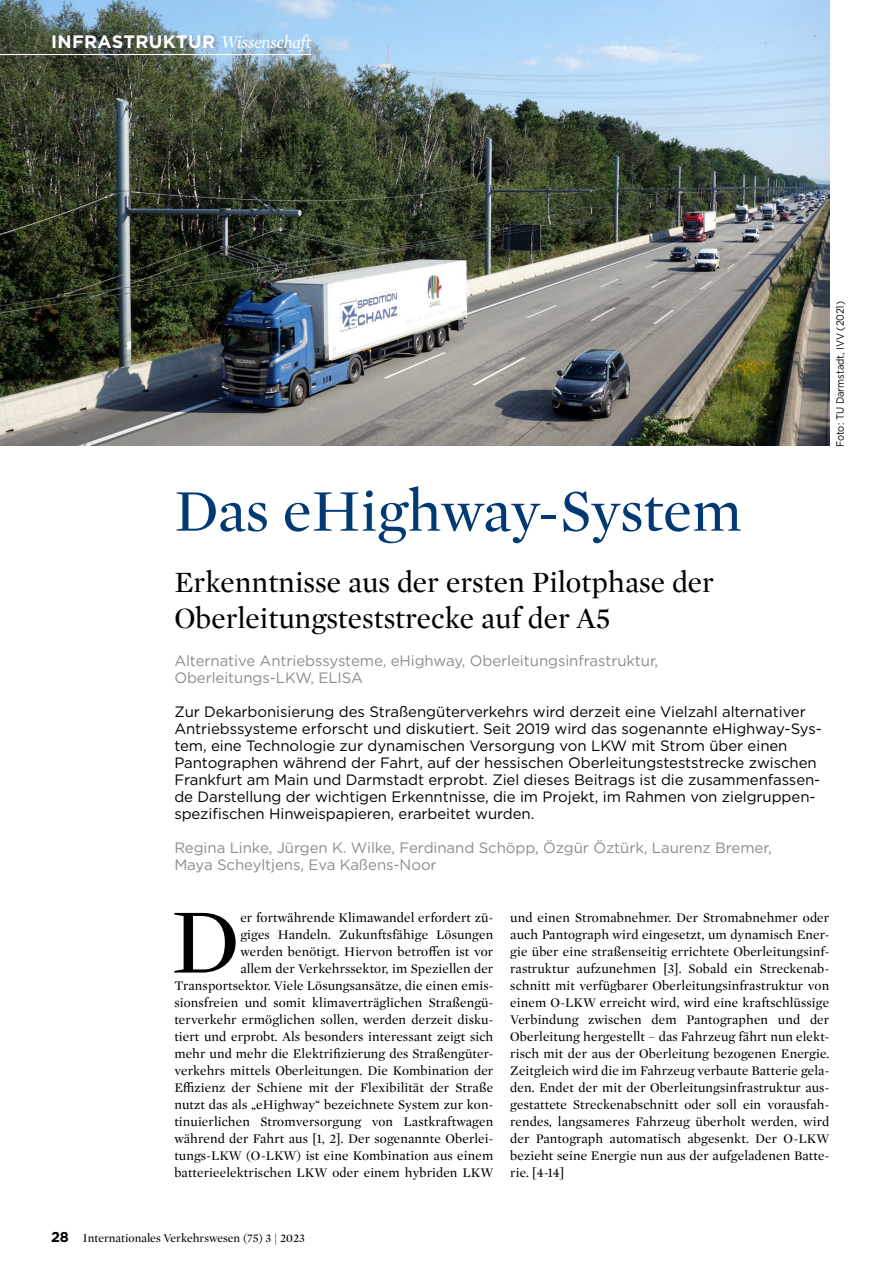
<style>
.page{position:relative;width:893px;height:1263px;background:#fff}
.page>*{position:absolute;margin:0;border:0;box-sizing:border-box;transform-origin:0 0}
._03__Copy_Text_Initial{font:93.6px "Mercury Display";color:#000}
._01__Head_Standard_Wissenschaft_blau{font:60px "Mercury Display";color:#003974}
._01__UnterHeadline{font:30px/36px "Mercury Display";color:#000}
.t1{font:700 18px "Gotham";letter-spacing:.02em;color:#fff}
._02__Vorspann{font:15px/17px "Gotham";letter-spacing:-.005em;color:#000}
._02a__Die_Autoren{font:15px/17px "Gotham";letter-spacing:-.005em;color:#8a8c8e}
._02__Schlagworte{font:15px/17px "Gotham";letter-spacing:-.005em;color:#8a8c8e}
._03__Copy_Text_Initial-2{font:13.5px/17px "Mercury Display";letter-spacing:.01em;color:#000;text-align:right}
.t2{font:12px "Mercury Display";color:#000}
._04__BU{font:10.5px "Gotham";letter-spacing:-.005em;color:#000;scale:.9 1}
.s1{font-family:"Mercury Display";font-weight:400;font-style:italic}
.s2{font-family:"Gotham";font-weight:700;font-size:14.25px}
</style>
<div class="page">
<img style="left:0;top:0;width:829px;height:445px">
<hr style="left:0;top:54px;width:311px;height:1px;background:#fff">
<p class="t1" style="left:51px;top:30px;width:262px">INFRASTRUKTUR <span class="s1">Wissenschaft</span></p>
<p class="_04__BU" style="left:833px;top:447px;width:164px;rotate:-90deg">Foto: TU Darmstadt, IVV (2021)</p>
<p class="_01__Head_Standard_Wissenschaft_blau" style="left:174px;top:469px;width:569px">Das eHighway-System</p>
<p class="_01__UnterHeadline" style="left:174px;top:563px;width:541px">Erkenntnisse aus der ersten Pilotphase der<br>Oberleitungsteststrecke auf der A5</p>
<p class="_02__Schlagworte" style="left:174px;top:652px;width:485px">Alternative Antriebssysteme, eHighway, Oberleitungsinfrastruktur,<br>Oberleitungs-LKW, ELISA</p>
<p class="_02__Vorspann" style="left:174px;top:703px;width:649px">Zur Dekarbonisierung des Straßengüterverkehrs wird derzeit eine Vielzahl alternativer Antriebssysteme erforscht und diskutiert. Seit 2019 wird das sogenannte eHighway-Sys&shy;tem, eine Technologie zur dynamischen Versorgung von LKW mit Strom über einen Pantographen während der Fahrt, auf der hessischen Oberleitungsteststrecke zwischen Frankfurt am Main und Darmstadt erprobt. Ziel dieses Beitrags ist die zusammenfassen&shy;de Darstellung der wichtigen Erkenntnisse, die im Projekt, im Rahmen von zielgruppen&shy;spezifischen Hinweispapieren, erarbeitet wurden.</p>
<p class="_02a__Die_Autoren" style="left:174px;top:839px;width:599px">Regina Linke, Jürgen K. Wilke, Ferdinand Schöpp, Özgür Öztürk, Laurenz Bremer,<br>Maya Scheyltjens, Eva Kaßens-Noor</p>
<p class="_03__Copy_Text_Initial" style="left:171px;top:877px;width:70px">D</p>
<p class="_03__Copy_Text_Initial-2" style="left:174px;top:908px;width:320px">er fortwährende Klimawandel erfordert zü-<br>giges Handeln. Zukunftsfähige Lösungen<br>werden benötigt. Hiervon betroffen ist vor<br>allem der Verkehrssektor, im Speziellen der Transportsektor. Viele Lösungsansätze, die einen emis&shy;sionsfreien und somit klimaverträglichen Straßengü&shy;terverkehr ermöglichen sollen, werden derzeit disku&shy;tiert und erprobt. Als besonders interessant zeigt sich mehr und mehr die Elektrifizierung des Straßengüter&shy;verkehrs mittels Oberleitungen. Die Kombination der Effizienz der Schiene mit der Flexibilität der Straße nutzt das als „eHighway“ bezeichnete System zur kon&shy;tinuierlichen Stromversorgung von Lastkraftwagen während der Fahrt aus [1, 2]. Der sogenannte Oberlei&shy;tungs-LKW (O-LKW) ist eine Kombination aus einem batterieelektrischen LKW oder einem hybriden LKW</p>
<p class="_03__Copy_Text_Initial-2" style="left:510px;top:908px;width:320px;text-align:justify">und einen Stromabnehmer. Der Stromabnehmer oder auch Pantograph wird eingesetzt, um dynamisch Ener&shy;gie über eine straßenseitig errichtete Oberleitungsinf&shy;rastruktur aufzunehmen [3]. Sobald ein Streckenab&shy;schnitt mit verfügbarer Oberleitungsinfrastruktur von einem O-LKW erreicht wird, wird eine kraftschlüssige Verbindung zwischen dem Pantographen und der Oberleitung hergestellt – das Fahrzeug fährt nun elekt&shy;risch mit der aus der Oberleitung bezogenen Energie.<br>Zeitgleich wird die im Fahrzeug verbaute Batterie gela&shy;den. Endet der mit der Oberleitungsinfrastruktur aus&shy;gestattete Streckenabschnitt oder soll ein vorausfah&shy;rendes, langsameres Fahrzeug überholt werden, wird der Pantograph automatisch abgesenkt. Der O-LKW bezieht seine Energie nun aus der aufgeladenen Batte&shy;rie. [4-14]</p>
<p class="t2" style="left:51px;top:1230px;width:255px"><span class="s2">28</span> Internationales Verkehrswesen (75) 3 | 2023</p>
</div>
